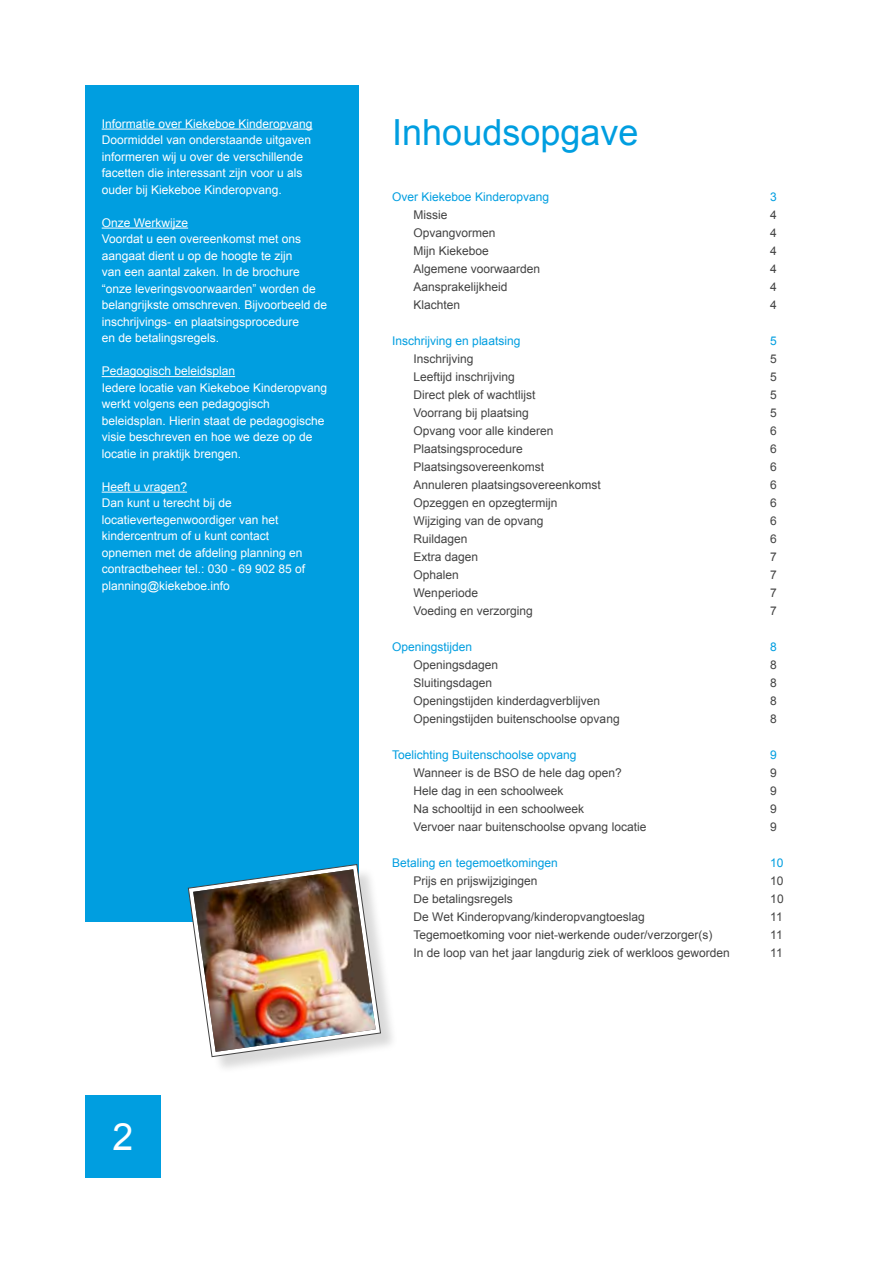
<style>
.page{position:relative;width:893px;height:1263px;background:#fff}
.page>*{position:absolute;margin:0;border:0;box-sizing:border-box;transform-origin:0 0}
.t1{font:37.5px "Arial";color:#fff}
.t2{font:36px "Arial";color:#009ee0}
.t3{font:12px "Arial";color:#424242}
.t4{font:12px/16.5px "Arial";color:#fff}
.t5{font:12px "Arial";color:#009ee0}
</style>
<div class="page">
<div style="left:85px;top:1095px;width:76px;height:83px;background:#009ee0"></div>
<div style="left:85px;top:85px;width:273px;height:837px;background:#009ee0"></div>
<hr style="left:102px;top:129px;width:210px;height:1px;background:#fff">
<hr style="left:102px;top:228px;width:86px;height:1px;background:#fff">
<hr style="left:102px;top:376px;width:133px;height:1px;background:#fff">
<hr style="left:102px;top:492px;width:85px;height:1px;background:#fff">
<div style="left:191px;top:867px;width:208px;height:208px;background:#000;opacity:.15"></div>
<svg style="left:188px;top:864px;width:193px;height:193px"></svg>
<img style="left:193px;top:869px;width:183px;height:183px">
<p class="t4" style="left:102px;top:115px;width:212px">Informatie over Kiekeboe Kinderopvang Doormiddel van onderstaande uitgaven informeren wij u over de verschillende facetten die interessant zijn voor u als ouder bij Kiekeboe Kinderopvang.</p>
<p class="t4" style="left:102px;top:214px;width:227px">Onze Werkwijze<br>Voordat u een overeenkomst met ons aangaat dient u op de hoogte te zijn<br>van een aantal zaken. In de brochure “onze leveringsvoorwaarden” worden de belangrijkste omschreven. Bijvoorbeeld de inschrijvings- en plaatsingsprocedure<br>en de betalingsregels.</p>
<p class="t4" style="left:102px;top:363px;width:227px">Pedagogisch beleidsplan<br>Iedere locatie van Kiekeboe Kinderopvang werkt volgens een pedagogisch beleidsplan. Hierin staat de pedagogische visie beschreven en hoe we deze op de locatie in praktijk brengen.</p>
<p class="t4" style="left:102px;top:478px;width:205px">Heeft u vragen?<br>Dan kunt u terecht bij de locatievertegenwoordiger van het kindercentrum of u kunt contact opnemen met de afdeling planning en contractbeheer tel.: 030 - 69 902 85 of planning@kiekeboe.info</p>
<h1 class="t1" style="left:112px;top:1112px;width:22px">2</h1>
<h2 class="t2" style="left:392px;top:109px;width:248px">Inhoudsopgave</h2>
<p class="t5" style="left:392px;top:189px;width:158px">Over Kiekeboe Kinderopvang</p>
<p class="t5" style="left:770px;top:189px;width:8px">3</p>
<p class="t3" style="left:414px;top:207px;width:35px">Missie</p>
<p class="t3" style="left:770px;top:207px;width:8px">4</p>
<p class="t3" style="left:414px;top:225px;width:84px">Opvangvormen</p>
<p class="t3" style="left:770px;top:225px;width:8px">4</p>
<p class="t3" style="left:414px;top:243px;width:77px">Mijn Kiekeboe</p>
<p class="t3" style="left:770px;top:243px;width:8px">4</p>
<p class="t3" style="left:414px;top:261px;width:128px">Algemene voorwaarden</p>
<p class="t3" style="left:770px;top:261px;width:8px">4</p>
<p class="t3" style="left:414px;top:279px;width:96px">Aansprakelijkheid</p>
<p class="t3" style="left:770px;top:279px;width:8px">4</p>
<p class="t3" style="left:414px;top:297px;width:48px">Klachten</p>
<p class="t3" style="left:770px;top:297px;width:8px">4</p>
<p class="t5" style="left:392px;top:333px;width:130px">Inschrijving en plaatsing</p>
<p class="t5" style="left:770px;top:333px;width:8px">5</p>
<p class="t3" style="left:414px;top:351px;width:62px">Inschrijving</p>
<p class="t3" style="left:770px;top:351px;width:8px">5</p>
<p class="t3" style="left:414px;top:369px;width:103px">Leeftijd inschrijving</p>
<p class="t3" style="left:770px;top:369px;width:8px">5</p>
<p class="t3" style="left:414px;top:387px;width:124px">Direct plek of wachtlijst</p>
<p class="t3" style="left:770px;top:387px;width:8px">5</p>
<p class="t3" style="left:414px;top:405px;width:117px">Voorrang bij plaatsing</p>
<p class="t3" style="left:770px;top:405px;width:8px">5</p>
<p class="t3" style="left:414px;top:423px;width:142px">Opvang voor alle kinderen</p>
<p class="t3" style="left:770px;top:423px;width:8px">6</p>
<p class="t3" style="left:414px;top:441px;width:111px">Plaatsingsprocedure</p>
<p class="t3" style="left:770px;top:441px;width:8px">6</p>
<p class="t3" style="left:414px;top:459px;width:132px">Plaatsingsovereenkomst</p>
<p class="t3" style="left:770px;top:459px;width:8px">6</p>
<p class="t3" style="left:414px;top:477px;width:189px">Annuleren plaatsingsovereenkomst</p>
<p class="t3" style="left:770px;top:477px;width:8px">6</p>
<p class="t3" style="left:414px;top:495px;width:146px">Opzeggen en opzegtermijn</p>
<p class="t3" style="left:770px;top:495px;width:8px">6</p>
<p class="t3" style="left:414px;top:513px;width:132px">Wijziging van de opvang</p>
<p class="t3" style="left:770px;top:513px;width:8px">6</p>
<p class="t3" style="left:414px;top:531px;width:56px">Ruildagen</p>
<p class="t3" style="left:770px;top:531px;width:8px">6</p>
<p class="t3" style="left:414px;top:549px;width:66px">Extra dagen</p>
<p class="t3" style="left:770px;top:549px;width:8px">7</p>
<p class="t3" style="left:414px;top:567px;width:47px">Ophalen</p>
<p class="t3" style="left:770px;top:567px;width:8px">7</p>
<p class="t3" style="left:414px;top:585px;width:66px">Wenperiode</p>
<p class="t3" style="left:770px;top:585px;width:8px">7</p>
<p class="t3" style="left:414px;top:603px;width:121px">Voeding en verzorging</p>
<p class="t3" style="left:770px;top:603px;width:8px">7</p>
<p class="t5" style="left:392px;top:639px;width:82px">Openingstijden</p>
<p class="t5" style="left:770px;top:639px;width:8px">8</p>
<p class="t3" style="left:414px;top:657px;width:86px">Openingsdagen</p>
<p class="t3" style="left:770px;top:657px;width:8px">8</p>
<p class="t3" style="left:414px;top:675px;width:80px">Sluitingsdagen</p>
<p class="t3" style="left:770px;top:675px;width:8px">8</p>
<p class="t3" style="left:414px;top:693px;width:188px">Openingstijden kinderdagverblijven</p>
<p class="t3" style="left:770px;top:693px;width:8px">8</p>
<p class="t3" style="left:414px;top:711px;width:208px">Openingstijden buitenschoolse opvang</p>
<p class="t3" style="left:770px;top:711px;width:8px">8</p>
<p class="t5" style="left:392px;top:747px;width:186px">Toelichting Buitenschoolse opvang</p>
<p class="t5" style="left:770px;top:747px;width:8px">9</p>
<p class="t3" style="left:414px;top:765px;width:210px">Wanneer is de BSO de hele dag open?</p>
<p class="t3" style="left:770px;top:765px;width:8px">9</p>
<p class="t3" style="left:414px;top:783px;width:152px">Hele dag in een schoolweek</p>
<p class="t3" style="left:770px;top:783px;width:8px">9</p>
<p class="t3" style="left:414px;top:801px;width:172px">Na schooltijd in een schoolweek</p>
<p class="t3" style="left:770px;top:801px;width:8px">9</p>
<p class="t3" style="left:414px;top:819px;width:234px">Vervoer naar buitenschoolse opvang locatie</p>
<p class="t3" style="left:770px;top:819px;width:8px">9</p>
<p class="t5" style="left:392px;top:855px;width:167px">Betaling en tegemoetkomingen</p>
<p class="t5" style="left:770px;top:855px;width:15px">10</p>
<p class="t3" style="left:414px;top:873px;width:126px">Prijs en prijswijzigingen</p>
<p class="t3" style="left:770px;top:873px;width:15px">10</p>
<p class="t3" style="left:414px;top:891px;width:101px">De betalingsregels</p>
<p class="t3" style="left:770px;top:891px;width:15px">10</p>
<p class="t3" style="left:414px;top:909px;width:233px">De Wet Kinderopvang/kinderopvangtoeslag</p>
<p class="t3" style="left:770px;top:909px;width:14px">11</p>
<p class="t3" style="left:414px;top:927px;width:300px">Tegemoetkoming voor niet-werkende ouder/verzorger(s)</p>
<p class="t3" style="left:770px;top:927px;width:14px">11</p>
<p class="t3" style="left:414px;top:945px;width:318px">In de loop van het jaar langdurig ziek of werkloos geworden</p>
<p class="t3" style="left:770px;top:945px;width:14px">11</p>
</div>
